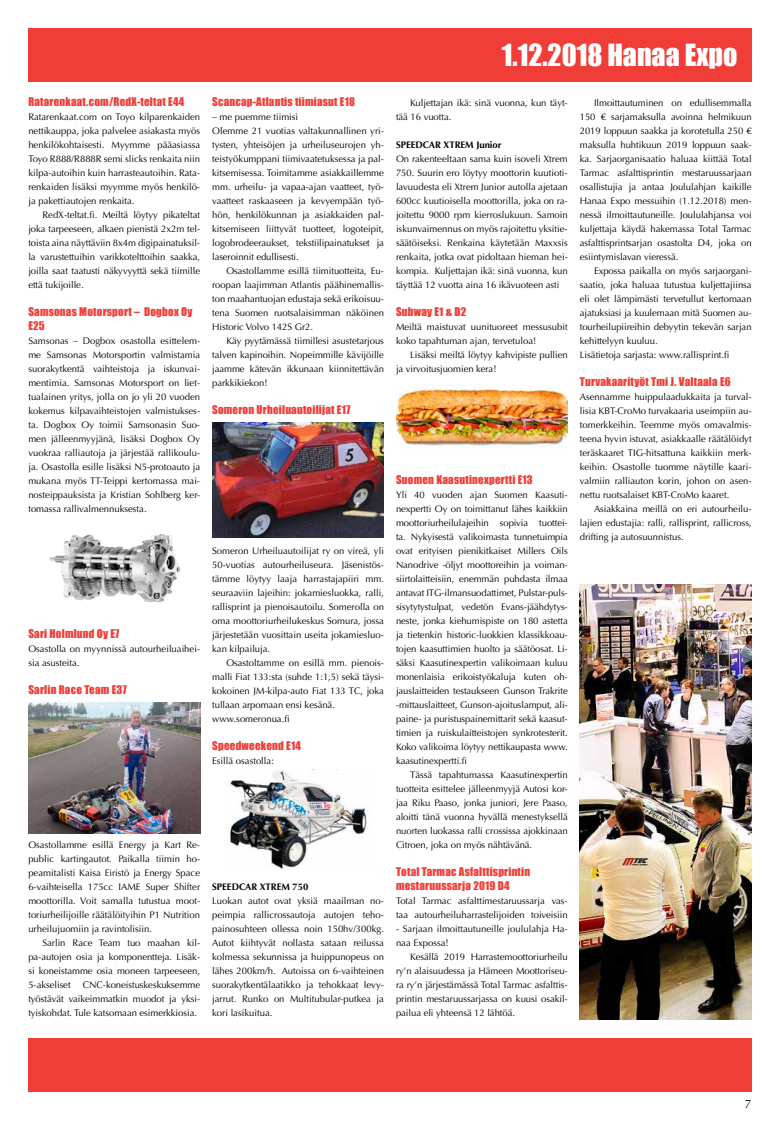
<style>
.page{position:relative;width:780px;height:1134px;background:#fff}
.page>*{position:absolute;margin:0;border:0;box-sizing:border-box;transform-origin:0 0}
.t1{font:28px "Impact";color:#fff}
.t2{font:12px "Optima";color:#000}
.t3{font:11px/14px "Impact";letter-spacing:.02em;color:#f13d37}
.t4{font:9.5px/14px "Optima";letter-spacing:-.005em;color:#000;text-align:justify}
.t5{font:700 9.5px "Optima";color:#000}
</style>
<div class="page">
<div style="left:28px;top:1037px;width:723px;height:54px;background:#f13d37"></div>
<div style="left:28px;top:28px;width:723px;height:54px;background:#f13d37"></div>
<img style="left:49px;top:534px;width:132px;height:69px">
<img style="left:28px;top:702px;width:172px;height:131px">
<img style="left:212px;top:422px;width:172px;height:115px">
<img style="left:230px;top:770px;width:137px;height:99px">
<img style="left:396px;top:384px;width:171px;height:64px">
<img style="left:579px;top:584px;width:172px;height:435px">
<p class="t3" style="left:28px;top:94px;width:157px">Ratarenkaat.com/RedX-teltat E44</p>
<p class="t4" style="left:28px;top:110px;width:173px">Ratarenkaat.com on Toyo kilparenkaiden nettikauppa, joka palvelee asiakasta myös henkilökohtaisesti. Myymme pääasiassa Toyo R888/R888R semi slicks renkaita niin kilpa-autoihin kuin harrasteautoihin. Rata&shy;renkaiden lisäksi myymme myös henkilö&shy;ja pakettiautojen renkaita.</p>
<p class="t4" style="left:28px;top:208px;width:173px;text-indent:14px">RedX-teltat.fi. Meiltä löytyy pikateltat joka tarpeeseen, alkaen pienistä 2x2m tel&shy;toista aina näyttäviin 8x4m digipainatuksil&shy;la varustettuihin varikkotelttoihin saakka, joilla saat taatusti näkyvyyttä sekä tiimille että tukijoille.</p>
<p class="t3" style="left:28px;top:304px;width:165px">Samsonas Motorsport – Dogbox Oy<br>E25</p>
<p class="t4" style="left:28px;top:334px;width:173px">Samsonas – Dogbox osastolla esittelem&shy;me Samsonas Motorsportin valmistamia suorakytkentä vaihteistoja ja iskunvai&shy;mentimia. Samsonas Motorsport on liet&shy;tualainen yritys, jolla on jo yli 20 vuoden kokemus kilpavaihteistojen valmistukses&shy;ta. Dogbox Oy toimii Samsonasin Suo&shy;men jälleenmyyjänä, lisäksi Dogbox Oy vuokraa ralliautoja ja järjestää rallikoulu&shy;ja. Osastolla esille lisäksi N5-protoauto ja mukana myös TT-Teippi kertomassa mai&shy;nosteippauksista ja Kristian Sohlberg ker&shy;tomassa rallivalmennuksesta.</p>
<p class="t3" style="left:212px;top:94px;width:144px">Scancap-Atlantis tiimiasut E18</p>
<p class="t4" style="left:212px;top:110px;width:173px;text-align:left">– me puemme tiimisi<br>Olemme 21 vuotias valtakunnallinen yri&shy;tysten, yhteisöjen ja urheiluseurojen yh&shy;teistyökumppani tiimivaatetuksessa ja pal&shy;kitsemisessa. Toimitamme asiakkaillemme mm. urheilu- ja vapaa-ajan vaatteet, työ&shy;vaatteet raskaaseen ja kevyempään työ&shy;hön, henkilökunnan ja asiakkaiden pal&shy;kitsemiseen liittyvät tuotteet, logoteipit, logobrodeeraukset, tekstiilipainatukset ja laseroinnit edullisesti.</p>
<p class="t4" style="left:212px;top:264px;width:173px;text-indent:14px">Osastollamme esillä tiimituotteita, Eu&shy;roopan laajimman Atlantis päähinemallis&shy;ton maahantuojan edustaja sekä erikoisuu&shy;tena Suomen ruotsalaisimman näköinen Historic Volvo 142S Gr2.</p>
<p class="t4" style="left:212px;top:334px;width:173px;text-indent:14px">Käy pyytämässä tiimillesi asustetarjous talven kapinoihin. Nopeimmille kävijöille jaamme kätevän ikkunaan kiinnitettävän parkkikiekon!</p>
<p class="t3" style="left:212px;top:402px;width:140px">Someron Urheiluautoilijat E17</p>
<p class="t3" style="left:28px;top:626px;width:93px">Sari Holmlund Oy E7</p>
<p class="t4" style="left:28px;top:642px;width:173px">Osastolla on myynnissä autourheiluaihei&shy;sia asusteita.</p>
<p class="t3" style="left:28px;top:682px;width:100px">Sarlin Race Team E37</p>
<p class="t4" style="left:212px;top:544px;width:173px">Someron Urheiluautoilijat ry on vireä, yli 50-vuotias autourheiluseura. Jäsenistös&shy;tämme löytyy laaja harrastajapiiri mm. seuraaviin lajeihin: jokamiesluokka, ralli, rallisprint ja pienoisautoilu. Somerolla on oma moottoriurheilukeskus Somura, jossa järjestetään vuosittain useita jokamiesluo&shy;kan kilpailuja.</p>
<p class="t4" style="left:212px;top:656px;width:173px;text-align:left;text-indent:14px">Osastoltamme on esillä mm. pienois&shy;malli Fiat 133:sta (suhde 1:1,5) sekä täysi&shy;kokoinen JM-kilpa-auto Fiat 133 TC, joka tullaan arpomaan ensi kesänä. www.someronua.fi</p>
<p class="t3" style="left:212px;top:738px;width:90px">Speedweekend E14</p>
<p class="t4" style="left:212px;top:754px;width:63px">Esillä osastolla:</p>
<p class="t4" style="left:28px;top:838px;width:173px">Osastollamme esillä Energy ja Kart Re&shy;public kartingautot. Paikalla tiimin ho&shy;peamitalisti Kaisa Eiristö ja Energy Space 6-vaihteisella 175cc IAME Super Shifter moottorilla. Voit samalla tutustua moot&shy;toriurheilijoille räätälöityihin P1 Nutrition urheilujuomiin ja ravintolisiin.</p>
<p class="t4" style="left:28px;top:936px;width:173px;text-indent:14px">Sarlin Race Team tuo maahan kil&shy;pa-autojen osia ja komponentteja. Lisäk&shy;si koneistamme osia moneen tarpeeseen, 5-akseliset</p>
<p class="t4" style="left:28px;top:978px;width:173px;text-indent:55px">CNC-koneistuskeskuksemme työstävät vaikeimmatkin muodot ja yksi&shy;tyiskohdat. Tule katsomaan esimerkkiosia.</p>
<p class="t5" style="left:212px;top:881px;width:98px">SPEEDCAR XTREM 750</p>
<p class="t4" style="left:212px;top:894px;width:173px">Luokan autot ovat yksiä maailman no&shy;peimpia rallicrossautoja autojen teho&shy;painosuhteen ollessa noin 150hv/300kg.<br>Autot kiihtyvät nollasta sataan reilussa kolmessa sekunnissa ja huippunopeus on lähes 200km/h. Autoissa on 6-vaihteinen suorakytkentälaatikko ja tehokkaat levy&shy;jarrut. Runko on Multitubular-putkea ja kori lasikuitua.</p>
<h1 class="t1" style="left:502px;top:34px;width:237px">1.12.2018 Hanaa Expo</h1>
<p class="t4" style="left:396px;top:96px;width:173px;text-indent:14px">Kuljettajan ikä: sinä vuonna, kun täyt&shy;tää 16 vuotta.</p>
<p class="t5" style="left:396px;top:139px;width:107px">SPEEDCAR XTREM Junior</p>
<p class="t4" style="left:396px;top:152px;width:173px">On rakenteeltaan sama kuin isoveli Xtrem 750. Suurin ero löytyy moottorin kuutioti&shy;lavuudesta eli Xtrem Junior autolla ajetaan 600cc kuutioisella moottorilla, joka on ra&shy;joitettu 9000 rpm kierroslukuun. Samoin iskunvaimennus on myös rajoitettu yksitie&shy;säätöiseksi. Renkaina käytetään Maxxsis renkaita, jotka ovat pidoltaan hieman hei&shy;kompia. Kuljettajan ikä: sinä vuonna, kun täyttää 12 vuotta aina 16 ikävuoteen asti</p>
<p class="t3" style="left:396px;top:304px;width:72px">Subway E1 &amp; D2</p>
<p class="t4" style="left:396px;top:320px;width:173px">Meiltä maistuvat uunituoreet messusubit koko tapahtuman ajan, tervetuloa!</p>
<p class="t4" style="left:396px;top:348px;width:173px;text-indent:14px">Lisäksi meiltä löytyy kahvipiste pullien ja virvoitusjuomien kera!</p>
<p class="t3" style="left:396px;top:472px;width:138px">Suomen Kaasutinexpertti E13</p>
<p class="t4" style="left:396px;top:488px;width:173px">Yli 40 vuoden ajan Suomen Kaasuti&shy;nexpertti Oy on toimittanut lähes kaikkiin moottoriurheilulajeihin sopivia tuottei&shy;ta. Nykyisestä valikoimasta tunnetuimpia ovat erityisen pienikitkaiset Millers Oils Nanodrive -öljyt moottoreihin ja voiman&shy;siirtolaitteisiin, enemmän puhdasta ilmaa antavat ITG-ilmansuodattimet, Pulstar-puls&shy;sisytytystulpat, vedetön Evans-jäähdytys&shy;neste, jonka kiehumispiste on 180 astetta ja tietenkin historic-luokkien klassikkoau&shy;tojen kaasuttimien huolto ja säätöosat. Li&shy;säksi Kaasutinexpertin valikoimaan kuluu monenlaisia erikoistyökaluja kuten oh&shy;jauslaitteiden testaukseen Gunson Trakrite -mittauslaitteet, Gunson-ajoituslamput, ali&shy;paine- ja puristuspainemittarit sekä kaasut&shy;timien ja ruiskulaitteistojen synkrotesterit.<br>Koko valikoima löytyy nettikaupasta www. kaasutinexpertti.fi</p>
<p class="t4" style="left:396px;top:768px;width:173px;text-indent:14px">Tässä tapahtumassa Kaasutinexpertin tuotteita esittelee jälleenmyyjä Autosi kor&shy;jaa Riku Paaso, jonka juniori, Jere Paaso, aloitti tänä vuonna hyvällä menestyksellä nuorten luokassa ralli crossissa ajokkinaan Citroen, joka on myös nähtävänä.</p>
<p class="t3" style="left:396px;top:864px;width:136px">Total Tarmac Asfalttisprintin mestaruussarja 2019 D4</p>
<p class="t4" style="left:396px;top:894px;width:173px">Total Tarmac asfalttimestaruussarja vas&shy;taa autourheiluharrastelijoiden toiveisiin</p>
<p class="t4" style="left:396px;top:922px;width:173px">- Sarjaan ilmoittautuneille joululahja Ha&shy;naa Expossa!</p>
<p class="t4" style="left:396px;top:950px;width:173px;text-indent:14px">Kesällä 2019 Harrastemoottoriurheilu ry’n alaisuudessa ja Hämeen Moottoriseu&shy;ra ry’n järjestämässä Total Tarmac asfalttis&shy;printin mestaruussarjassa on kuusi osakil&shy;pailua eli yhteensä 12 lähtöä.</p>
<p class="t4" style="left:579px;top:96px;width:173px;text-indent:14px">Ilmoittautuminen on edullisemmalla 150 € sarjamaksulla avoinna helmikuun 2019 loppuun saakka ja korotetulla 250 € maksulla huhtikuun 2019 loppuun saak&shy;ka. Sarjaorganisaatio haluaa kiittää Total Tarmac asfalttisprintin mestaruussarjaan osallistujia ja antaa Joululahjan kaikille Hanaa Expo messuihin (1.12.2018) men&shy;nessä ilmoittautuneille. Joululahjansa voi kuljettaja käydä hakemassa Total Tarmac asfalttisprintsarjan osastolta D4, joka on esiintymislavan vieressä.</p>
<p class="t4" style="left:579px;top:264px;width:173px;text-align:left;text-indent:14px">Expossa paikalla on myös sarjaorgani&shy;saatio, joka haluaa tutustua kuljettajiinsa eli olet lämpimästi tervetullut kertomaan ajatuksiasi ja kuulemaan mitä Suomen au&shy;tourheilupiireihin debyytin tekevän sarjan kehittelyyn kuuluu.<br>Lisätietoja sarjasta: www.rallisprint.fi</p>
<p class="t3" style="left:579px;top:374px;width:152px">Turvakaarityöt Tmi J. Valtaala E6</p>
<p class="t4" style="left:579px;top:390px;width:173px">Asennamme huippulaadukkaita ja turval&shy;lisia KBT-CroMo turvakaaria useimpiin au&shy;tomerkkeihin. Teemme myös omavalmis&shy;teena hyvin istuvat, asiakkaalle räätälöidyt teräskaaret TIG-hitsattuna kaikkiin merk&shy;keihin. Osastolle tuomme näytille kaari&shy;valmiin ralliauton korin, johon on asen&shy;nettu ruotsalaiset KBT-CroMo kaaret.</p>
<p class="t4" style="left:579px;top:502px;width:173px;text-indent:14px">Asiakkaina meillä on eri autourheilu&shy;lajien edustajia: ralli, rallisprint, rallicross, drifting ja autosuunnistus.</p>
<p class="t2" style="left:745px;top:1097px;width:8px">7</p>
</div>
